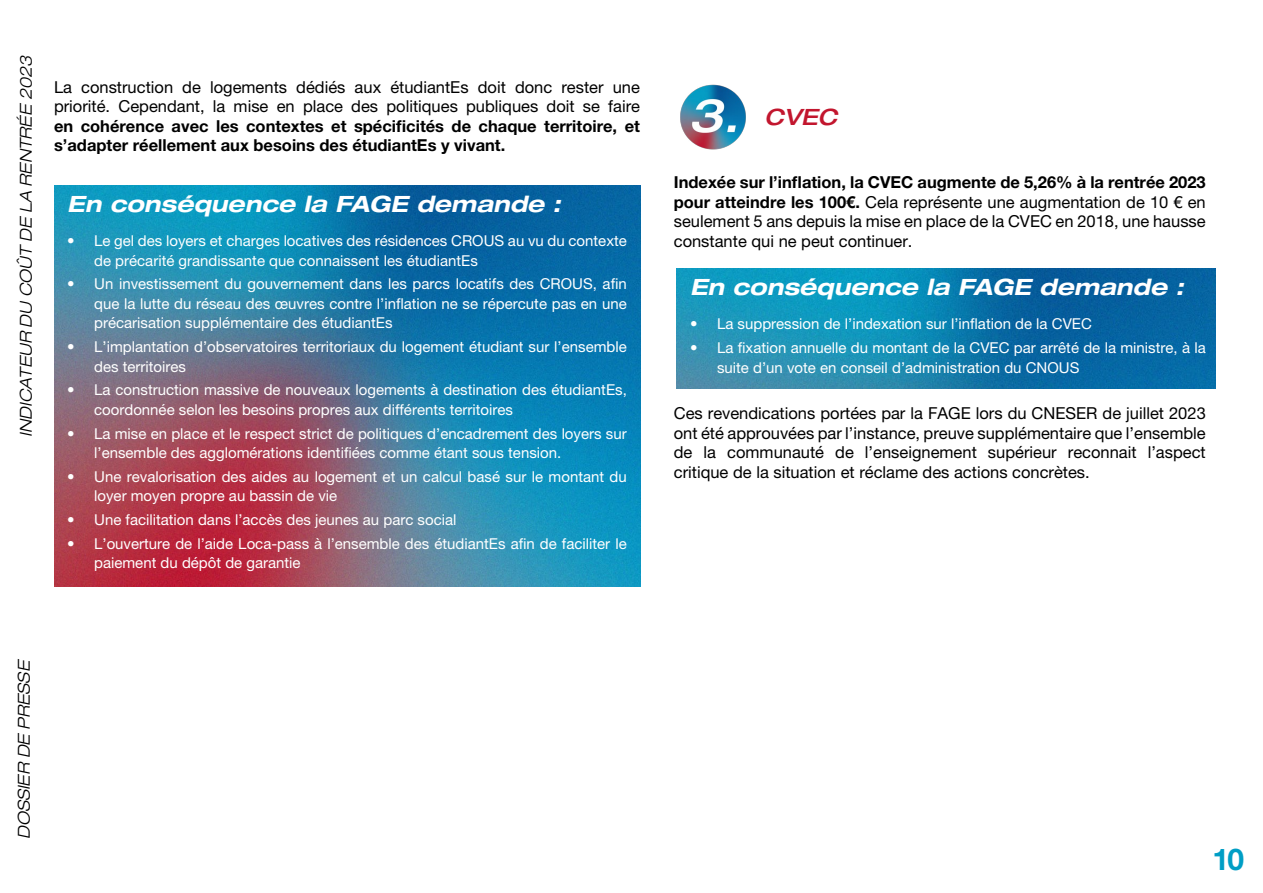
<style>
.page{position:relative;width:1263px;height:893px;background:#fff}
.page>*{position:absolute;margin:0;border:0;box-sizing:border-box;transform-origin:0 0}
.t1{font:700 30px "Helvetica Neue LT Pro";color:#009ec5}
.Texte{font:italic 700 expanded 22.5px "Helvetica Neue LT Pro";color:#fff}
.t2{font:italic 500 expanded 22.5px "Helvetica Neue LT Pro";color:#c2162e}
.Texte-2{font:16.5px/19.5px "Helvetica Neue LT Pro";color:#000;text-align:justify}
.t3{font:italic 300 expanded 16.5px "Helvetica Neue LT Pro";color:#000}
.t4{font:15px/19.5px "Helvetica Neue LT Pro";color:#fff}
.s1{font-weight:700}
</style>
<div class="page">
<img style="left:680px;top:84px;width:66px;height:66px">
<img style="left:54px;top:186px;width:586px;height:401px">
<img style="left:677px;top:269px;width:538px;height:119px">
<p class="t3" style="left:16px;top:437px;width:383px;rotate:-90deg">INDICATEUR DU COÛT DE LA RENTRÉE 2023</p>
<p class="Texte-2" style="left:54px;top:77px;width:587px">La construction de logements dédiés aux étudiantEs doit donc rester une priorité. Cependant, la mise en place des politiques publiques doit se faire <span class="s1">en cohérence avec les contextes et spécificités de chaque territoire, et s’adapter réellement aux besoins des étudiantEs y vivant.</span></p>
<p class="Texte" style="left:67px;top:190px;width:495px">En conséquence la FAGE demande :</p>
<p class="t4" style="left:94px;top:231px;width:534px;text-indent:-27px">• Le gel des loyers et charges locatives des résidences CROUS au vu du contexte de précarité grandissante que connaissent les étudiantEs</p>
<p class="t4" style="left:94px;top:274px;width:534px;text-align:justify;text-indent:-27px">• Un investissement du gouvernement dans les parcs locatifs des CROUS, afin que la lutte du réseau des œuvres contre l’inflation ne se répercute pas en une précarisation supplémentaire des étudiantEs</p>
<p class="t4" style="left:94px;top:337px;width:534px;text-indent:-27px">• L’implantation d’observatoires territoriaux du logement étudiant sur l’ensemble des territoires</p>
<p class="t4" style="left:94px;top:380px;width:534px;text-indent:-27px">• La construction massive de nouveaux logements à destination des étudiantEs, coordonnée selon les besoins propres aux différents territoires</p>
<p class="t4" style="left:94px;top:423px;width:534px;text-indent:-27px">• La mise en place et le respect strict de politiques d’encadrement des loyers sur l’ensemble des agglomérations identifiées comme étant sous tension.</p>
<p class="t4" style="left:94px;top:467px;width:534px;text-indent:-27px">• Une revalorisation des aides au logement et un calcul basé sur le montant du loyer moyen propre au bassin de vie</p>
<p class="t4" style="left:67px;top:510px;width:391px">• Une facilitation dans l’accès des jeunes au parc social</p>
<p class="t4" style="left:94px;top:534px;width:534px;text-indent:-27px">• L’ouverture de l’aide Loca-pass à l’ensemble des étudiantEs afin de faciliter le paiement du dépôt de garantie</p>
<p class="t2" style="left:764px;top:103px;width:74px">CVEC</p>
<p class="Texte-2" style="left:674px;top:172px;width:533px"><span class="s1">Indexée sur l’inflation, la CVEC augmente de 5,26% à la rentrée 2023 pour atteindre les 100€.</span> Cela représente une augmentation de 10 € en seulement 5 ans depuis la mise en place de la CVEC en 2018, une hausse constante qui ne peut continuer.</p>
<p class="Texte" style="left:690px;top:273px;width:495px">En conséquence la FAGE demande :</p>
<p class="t4" style="left:690px;top:314px;width:403px">• La suppression de l’indexation sur l’inflation de la CVEC</p>
<p class="t4" style="left:717px;top:338px;width:490px;text-indent:-27px">• La fixation annuelle du montant de la CVEC par arrêté de la ministre, à la suite d’un vote en conseil d’administration du CNOUS</p>
<p class="Texte-2" style="left:674px;top:403px;width:533px">Ces revendications portées par la FAGE lors du CNESER de juillet 2023 ont été approuvées par l’instance, preuve supplémentaire que l’ensemble de la communauté de l’enseignement supérieur reconnait l’aspect critique de la situation et réclame des actions concrètes.</p>
<p class="t3" style="left:14px;top:839px;width:181px;rotate:-90deg">DOSSIER DE PRESSE</p>
<h1 class="t1" style="left:1212px;top:840px;width:33px">10</h1>
</div>
